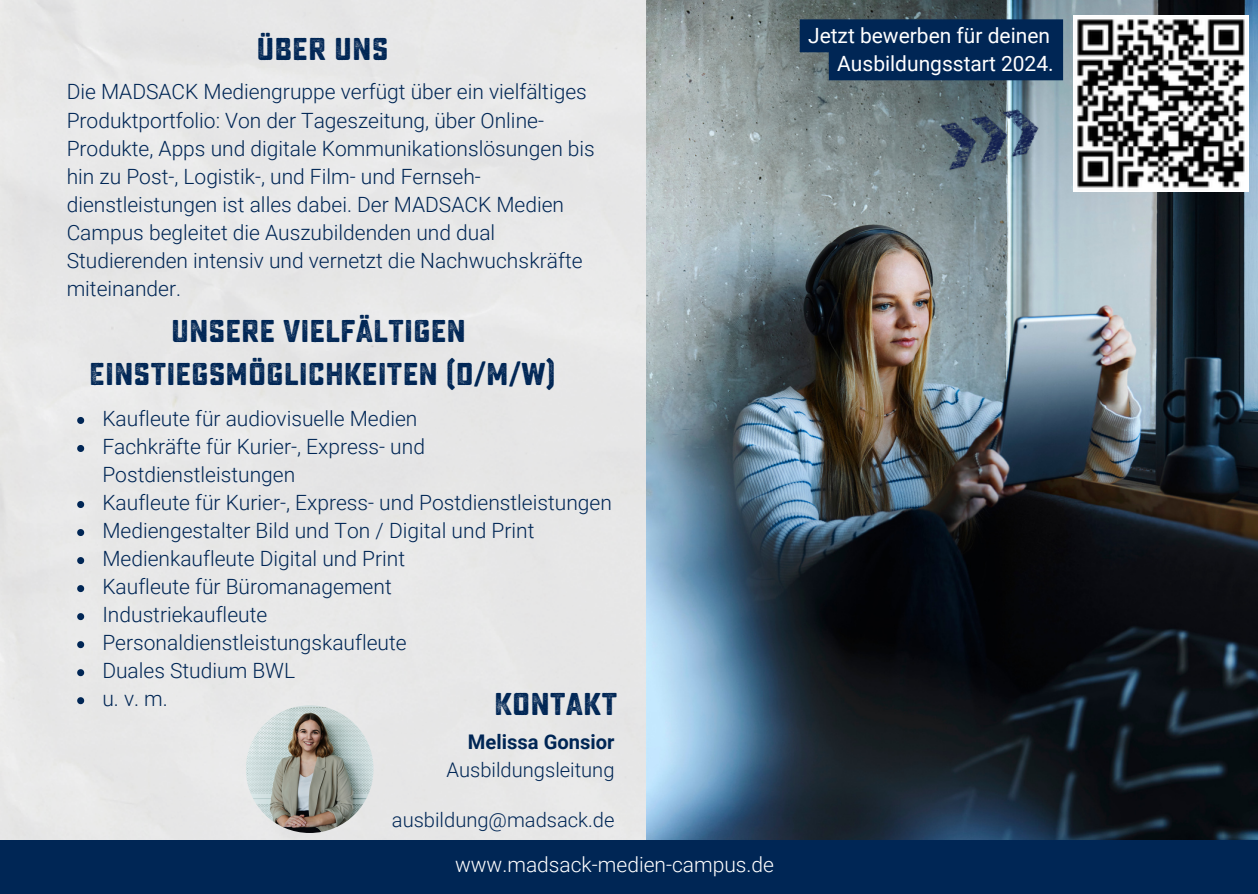
<style>
.page{position:relative;width:1258px;height:894px;background:#fff}
.page>*{position:absolute;margin:0;border:0;box-sizing:border-box;transform-origin:0 0}
.t1{font:31.5px "Sucrose Bold Two";color:#002655}
.t2{font:300 21px/27.9px "Roboto";color:#002655}
.t3{font:21px "Roboto";color:#fff}
.t4{font:300 21px "Roboto";color:#fff}
.t5{font:300 20.1px "Roboto";color:#002655}
.t6{font:700 20.1px "Roboto";color:#002655}
</style>
<div class="page">
<div style="left:0;top:0;width:646px;height:840px;background:#e7e7e7"></div>
<img style="left:646px;top:0;width:612px;height:840px">
<img style="left:246px;top:705px;width:127px;height:127px;border-radius:50%">
<div style="left:0;top:840px;width:1258px;height:53px;background:#002655"></div>
<img style="left:1073px;top:16px;width:175px;height:175px">
<svg style="left:77px;top:417px;width:7px;height:7px"></svg>
<svg style="left:77px;top:445px;width:7px;height:7px"></svg>
<svg style="left:77px;top:501px;width:7px;height:7px"></svg>
<svg style="left:77px;top:529px;width:7px;height:7px"></svg>
<svg style="left:77px;top:557px;width:7px;height:7px"></svg>
<svg style="left:77px;top:585px;width:7px;height:7px"></svg>
<svg style="left:77px;top:613px;width:7px;height:7px"></svg>
<svg style="left:77px;top:641px;width:7px;height:7px"></svg>
<svg style="left:77px;top:669px;width:7px;height:7px"></svg>
<svg style="left:77px;top:697px;width:7px;height:7px"></svg>
<div style="left:800px;top:19px;width:263px;height:61px;background:#002655"></div>
<img style="left:931px;top:90px;width:122px;height:97px">
<p class="t1" style="left:256px;top:32px;width:134px">ÜBER UNS</p>
<p class="t2" style="left:67px;top:78px;width:530px">Die MADSACK Mediengruppe verfügt über ein vielfältiges Produktportfolio: Von der Tageszeitung, über Online-Produkte, Apps und digitale Kommunikationslösungen bis hin zu Post-, Logistik-, und Film- und Fernseh&shy;dienstleistungen ist alles dabei. Der MADSACK Medien Campus begleitet die Auszubildenden und dual Studierenden intensiv und vernetzt die Nachwuchskräfte miteinander.</p>
<p class="t1" style="left:171px;top:314px;width:296px">UNSERE VIELFÄLTIGEN</p>
<p class="t1" style="left:89px;top:357px;width:468px">EINSTIEGSMÖGLICHKEITEN (D/M/W)</p>
<p class="t2" style="left:102px;top:404px;width:317px">Kaufleute für audiovisuelle Medien</p>
<p class="t2" style="left:102px;top:432px;width:324px">Fachkräfte für Kurier-, Express- und<br>Postdienstleistungen</p>
<p class="t2" style="left:102px;top:488px;width:511px">Kaufleute für Kurier-, Express- und Postdienstleistungen</p>
<p class="t2" style="left:102px;top:516px;width:433px">Mediengestalter Bild und Ton / Digital und Print</p>
<p class="t2" style="left:102px;top:544px;width:304px">Medienkaufleute Digital und Print</p>
<p class="t2" style="left:102px;top:572px;width:291px">Kaufleute für Büromanagement</p>
<p class="t2" style="left:102px;top:600px;width:166px">Industriekaufleute</p>
<p class="t2" style="left:102px;top:628px;width:306px">Personaldienstleistungskaufleute</p>
<p class="t2" style="left:102px;top:656px;width:194px">Duales Studium BWL</p>
<p class="t2" style="left:102px;top:684px;width:67px">u. v. m.</p>
<p class="t1" style="left:494px;top:687px;width:125px">KONTAKT</p>
<p class="t6" style="left:468px;top:730px;width:148px">Melissa Gonsior</p>
<p class="t5" style="left:447px;top:757px;width:169px">Ausbildungsleitung</p>
<p class="t5" style="left:392px;top:808px;width:224px">ausbildung@madsack.de</p>
<p class="t4" style="left:455px;top:852px;width:320px">www.madsack-medien-campus.de</p>
<p class="t3" style="left:808px;top:23px;width:243px">Jetzt bewerben für deinen</p>
<p class="t3" style="left:837px;top:51px;width:218px">Ausbildungsstart 2024.</p>
</div>
